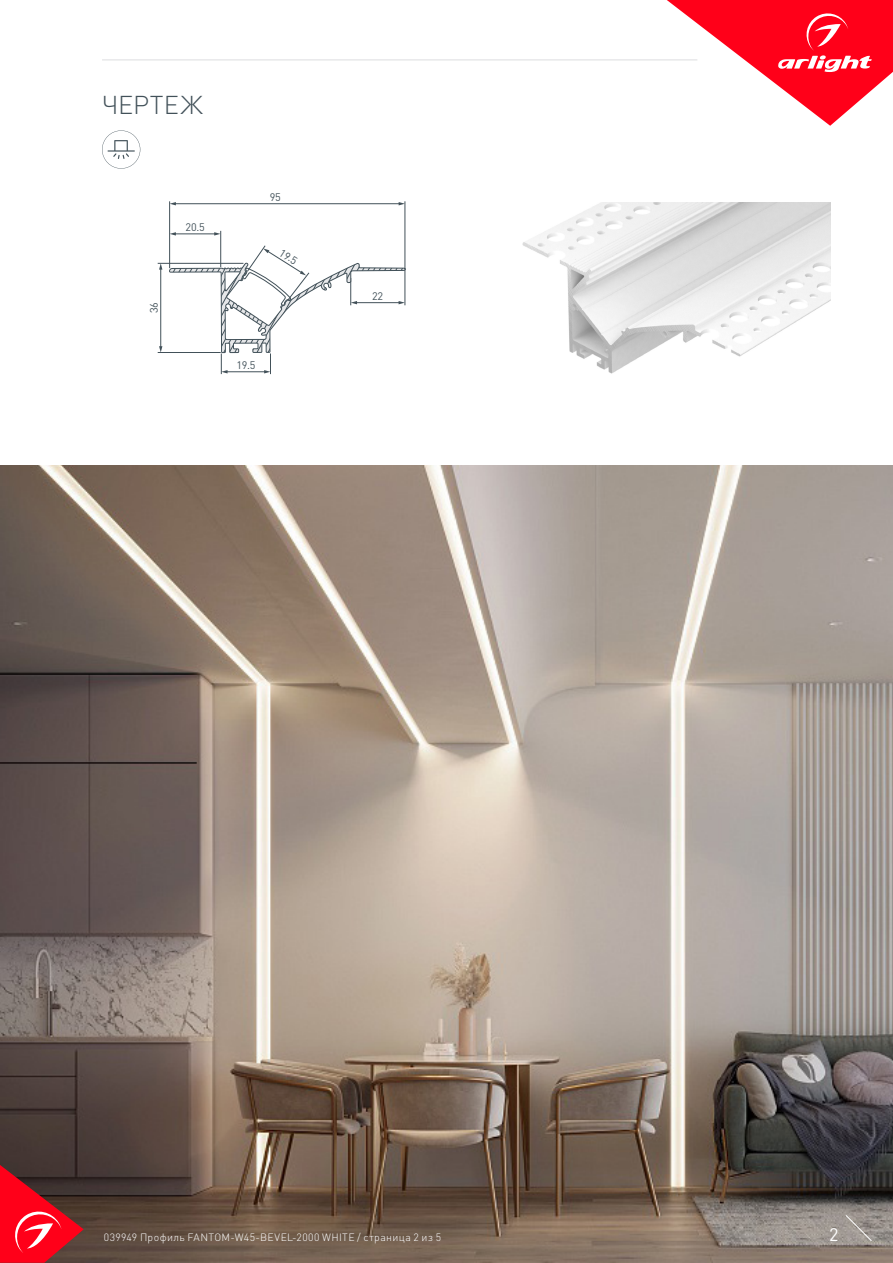
<style>
.page{position:relative;width:893px;height:1263px;background:#fff}
.page>*{position:absolute;margin:0;border:0;box-sizing:border-box;transform-origin:0 0}
.t1{font:300 25.5px "DIN Pro";letter-spacing:.01em;color:#425159}
.t2{font:18px "DIN Pro";color:#fff}
.t3{font:10.8px "DIN Pro";letter-spacing:-.025em;color:#425159}
.t4{font:300 10.5px "DIN Pro";letter-spacing:.04em;color:#fff}
</style>
<div class="page">
<img style="left:0;top:466px;width:893px;height:797px">
<svg style="left:0;top:1165px;width:84px;height:98px;background:#b2212c"></svg>
<svg style="left:845px;top:1215px;width:27px;height:26px"></svg>
<svg style="left:667px;top:0;width:226px;height:126px"></svg>
<hr style="left:102px;top:60px;width:595px;height:1px;background:#dcdddf">
<img style="left:522px;top:203px;width:309px;height:171px">
<svg style="left:102px;top:130px;width:38px;height:39px"></svg>
<hr style="left:160px;top:268px;width:1px;height:79px;background:#425159">
<svg style="left:159px;top:264px;width:3px;height:6px"></svg>
<svg style="left:159px;top:346px;width:3px;height:6px"></svg>
<hr style="left:158px;top:263px;width:85px;height:1px;background:#425159">
<hr style="left:158px;top:352px;width:63px;height:1px;background:#425159">
<hr style="left:405px;top:201px;width:1px;height:104px;background:#425159">
<hr style="left:169px;top:201px;width:1px;height:67px;background:#425159">
<hr style="left:175px;top:203px;width:225px;height:1px;background:#425159">
<svg style="left:170px;top:202px;width:6px;height:3px"></svg>
<svg style="left:399px;top:202px;width:6px;height:3px"></svg>
<hr style="left:175px;top:234px;width:40px;height:1px;background:#425159">
<svg style="left:170px;top:232px;width:6px;height:4px"></svg>
<svg style="left:214px;top:232px;width:6px;height:4px"></svg>
<hr style="left:220px;top:231px;width:1px;height:36px;background:#425159">
<svg style="left:169px;top:245px;width:237px;height:130px"></svg>
<p class="t1" style="left:102px;top:87px;width:102px">ЧЕРТЕЖ</p>
<p class="t3" style="left:186px;top:220px;width:21px">20.5</p>
<p class="t3" style="left:147px;top:313px;width:13px;rotate:-90deg">36</p>
<p class="t3" style="left:270px;top:189px;width:13px">95</p>
<p class="t3" style="left:284px;top:245px;width:21px;rotate:33deg">19.5</p>
<p class="t3" style="left:236px;top:358px;width:21px">19.5</p>
<p class="t3" style="left:372px;top:289px;width:13px">22</p>
<p class="t4" style="left:104px;top:1230px;width:339px">039949 Профиль FANTOM-W45-BEVEL-2000 WHITE / страница 2 из 5</p>
<p class="t2" style="left:829px;top:1222px;width:11px">2</p>
</div>
